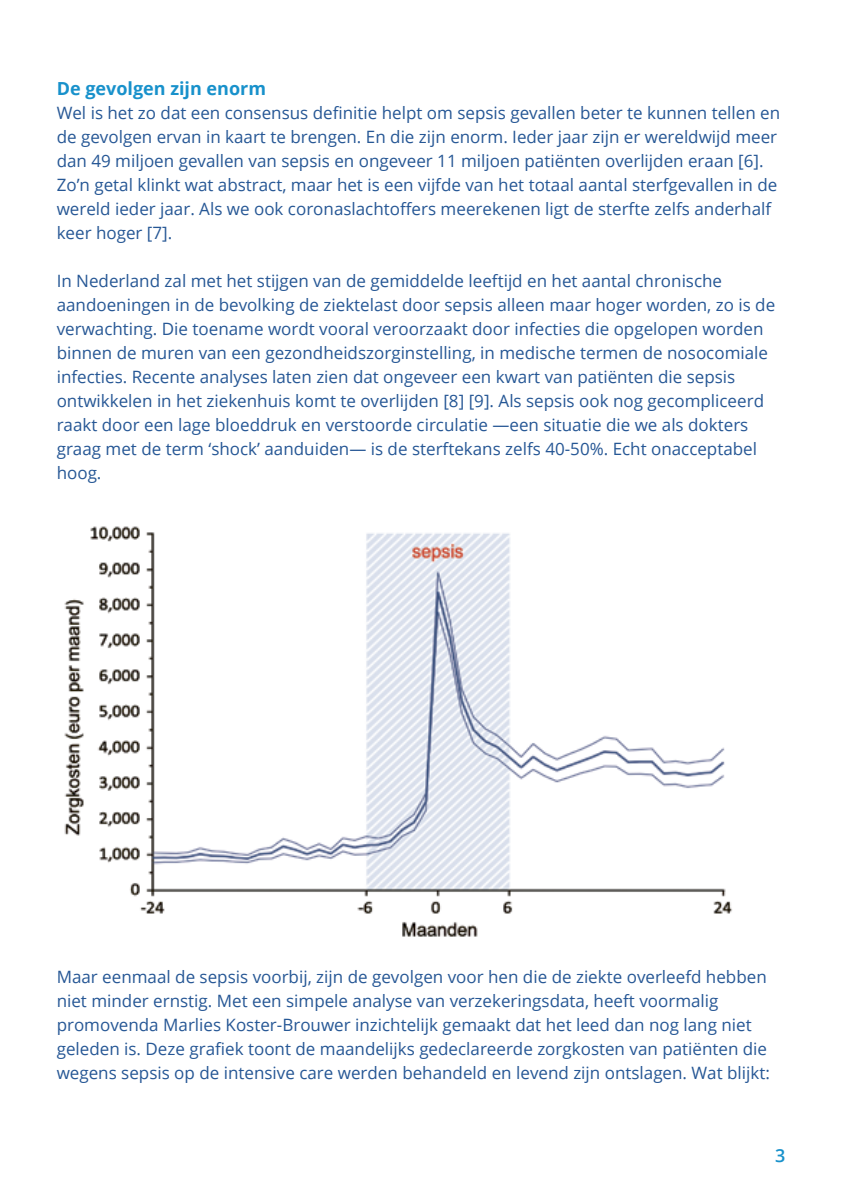
<style>
.page{position:relative;width:842px;height:1191px;background:#fff}
.page>*{position:absolute;margin:0;border:0;box-sizing:border-box;transform-origin:0 0}
.t1{font:700 18px "Open Sans";color:#1891cb}
.t2{font:600 18px "Open Sans";color:#1891cb}
.t3{font:17px/24px "Open Sans";color:#265795}
</style>
<div class="page">
<img style="left:64px;top:526px;width:668px;height:411px">
<p class="t1" style="left:57px;top:76px;width:211px">De gevolgen zijn enorm</p>
<p class="t3" style="left:57px;top:100px;width:725px">Wel is het zo dat een consensus definitie helpt om sepsis gevallen beter te kunnen tellen en de gevolgen ervan in kaart te brengen. En die zijn enorm. Ieder jaar zijn er wereldwijd meer dan 49 miljoen gevallen van sepsis en ongeveer 11 miljoen patiënten overlijden eraan [6].<br>Zo’n getal klinkt wat abstract, maar het is een vijfde van het totaal aantal sterfgevallen in de wereld ieder jaar. Als we ook coronaslachtoffers meerekenen ligt de sterfte zelfs anderhalf keer hoger [7].</p>
<p class="t3" style="left:57px;top:268px;width:720px">In Nederland zal met het stijgen van de gemiddelde leeftijd en het aantal chronische aandoeningen in de bevolking de ziektelast door sepsis alleen maar hoger worden, zo is de verwachting. Die toename wordt vooral veroorzaakt door infecties die opgelopen worden binnen de muren van een gezondheidszorginstelling, in medische termen de nosocomiale infecties. Recente analyses laten zien dat ongeveer een kwart van patiënten die sepsis ontwikkelen in het ziekenhuis komt te overlijden [8] [9]. Als sepsis ook nog gecompliceerd raakt door een lage bloeddruk en verstoorde circulatie —een situatie die we als dokters graag met de term ‘shock’ aanduiden— is de sterftekans zelfs 40-50%. Echt onacceptabel hoog.</p>
<p class="t3" style="left:57px;top:964px;width:715px">Maar eenmaal de sepsis voorbij, zijn de gevolgen voor hen die de ziekte overleefd hebben niet minder ernstig. Met een simpele analyse van verzekeringsdata, heeft voormalig promovenda Marlies Koster-Brouwer inzichtelijk gemaakt dat het leed dan nog lang niet geleden is. Deze grafiek toont de maandelijks gedeclareerde zorgkosten van patiënten die wegens sepsis op de intensive care werden behandeld en levend zijn ontslagen. Wat blijkt:</p>
<p class="t2" style="left:775px;top:1143px;width:12px">3</p>
</div>
